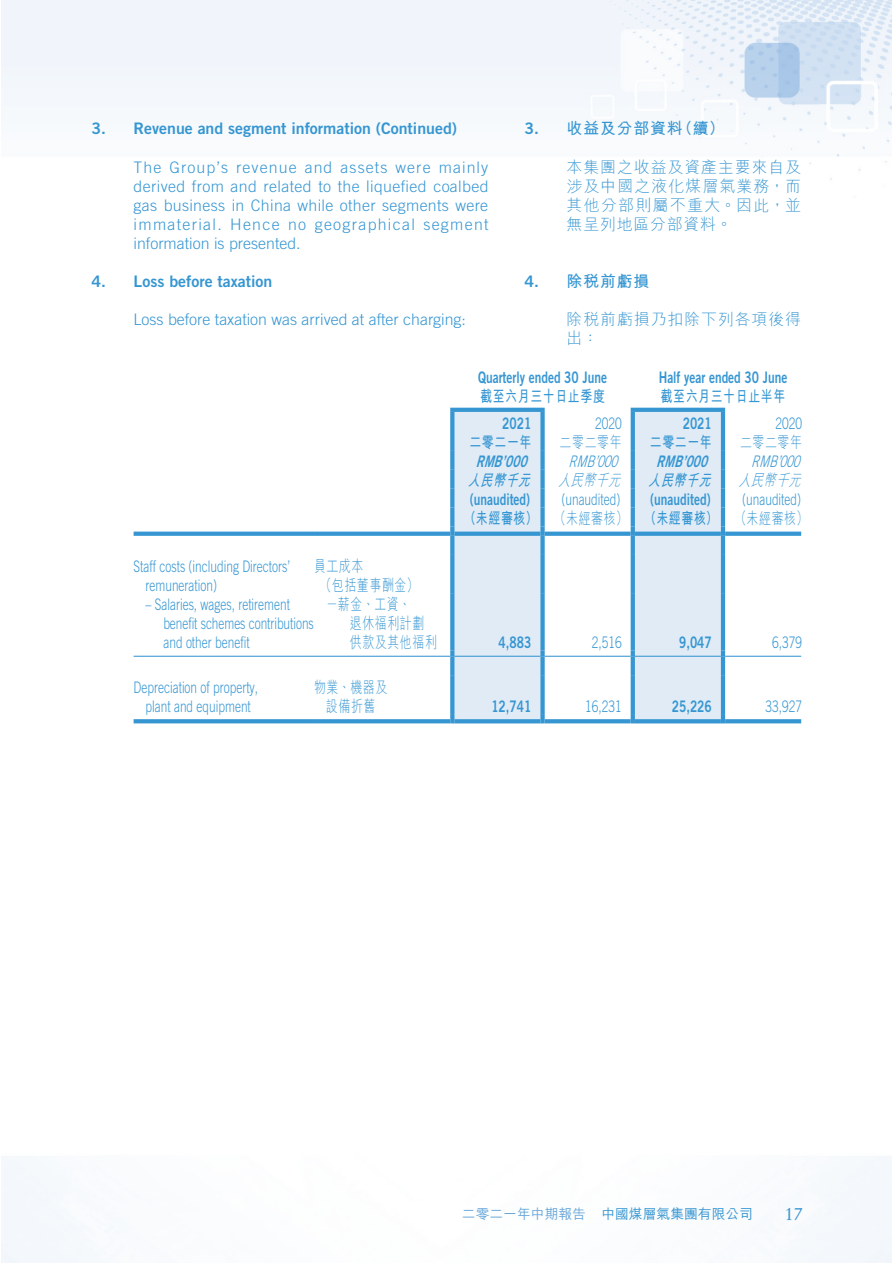
<style>
.page{position:relative;width:893px;height:1263px;background:#fff}
.page>*{position:absolute;margin:0;border:0;box-sizing:border-box;transform-origin:0 0}
.t1{font:18px "Stempel Garamond LT Std";color:#3696d2}
.t2{font:300 15.9px/19px "Trade Gothic LT Std";color:#3696d2;text-align:justify}
.t3{font:300 15.9px/19px "Trade Gothic LT Std";color:#3696d2;scale:.75 1}
.t4{font:15.9px "Trade Gothic LT Std Bd 2";color:#3696d2;scale:.75 1}
.t5{font:15.9px/19px "M Hei HK Light E Ten B5 H";letter-spacing:.055em;color:#3696d2;text-align:justify}
.t6{font:15.9px "Trade Gothic LT Std Bd 2";color:#3696d2}
.t7{font:15.9px "M Hei HK Bold E Ten B5 H";letter-spacing:.05em;color:#3696d2;scale:.75 1}
.t8{font:15.9px/19px "M Hei HK Light E Ten B5 H";letter-spacing:.055em;color:#3696d2;scale:.75 1}
.t9{font:15.9px "M Hei HK Bold E Ten B5 H";letter-spacing:.05em;color:#3696d2}
.t10{font:italic 15.9px "Trade Gothic LT Std Bd 2";color:#3696d2;scale:.75 1}
.t11{font:italic 300 15.9px "Trade Gothic LT Std";color:#3696d2;scale:.75 1}
.t12{font:italic 15.9px "M Hei HK Bold E Ten B5 H";color:#3696d2;scale:.75 1}
.t13{font:italic 15.9px "M Hei HK Light E Ten B5 H";color:#3696d2;scale:.75 1}
.t14{font:13.8px "M Hei HK Medium E Ten B5 H";color:#3696d2}
.s1{font-family:"Trade Gothic LT Std Bd 2"}
.s2{font-family:"M Hei HK Light E Ten B5 H"}
.s3{color:#67a6da}
</style>
<div class="page">
<img style="left:1px;top:0;width:890px;height:1263px">
<svg style="left:454px;top:410px;width:267px;height:309px;fill:#e0ebf6"></svg>
<svg style="left:450px;top:412px;width:4px;height:19px"></svg>
<svg style="left:450px;top:408px;width:95px;height:4px"></svg>
<div style="left:540px;top:412px;width:5px;height:19px;background:#3696d2"></div>
<svg style="left:631px;top:412px;width:4px;height:19px"></svg>
<svg style="left:631px;top:408px;width:94px;height:4px"></svg>
<hr style="left:721px;top:412px;width:4px;height:19px;background:#3696d2">
<svg style="left:450px;top:431px;width:4px;height:19px"></svg>
<div style="left:540px;top:431px;width:5px;height:19px;background:#3696d2"></div>
<svg style="left:631px;top:431px;width:4px;height:19px"></svg>
<hr style="left:721px;top:431px;width:4px;height:19px;background:#3696d2">
<svg style="left:450px;top:450px;width:4px;height:19px"></svg>
<svg style="left:450px;top:469px;width:4px;height:19px"></svg>
<div style="left:540px;top:450px;width:5px;height:19px;background:#3696d2"></div>
<div style="left:540px;top:469px;width:5px;height:19px;background:#3696d2"></div>
<svg style="left:631px;top:450px;width:4px;height:19px"></svg>
<svg style="left:631px;top:469px;width:4px;height:19px"></svg>
<hr style="left:721px;top:450px;width:4px;height:19px;background:#3696d2">
<hr style="left:721px;top:469px;width:4px;height:19px;background:#3696d2">
<svg style="left:450px;top:488px;width:4px;height:19px"></svg>
<div style="left:540px;top:488px;width:5px;height:19px;background:#3696d2"></div>
<svg style="left:631px;top:488px;width:4px;height:19px"></svg>
<hr style="left:721px;top:488px;width:4px;height:19px;background:#3696d2">
<svg style="left:450px;top:507px;width:4px;height:19px"></svg>
<div style="left:540px;top:507px;width:5px;height:19px;background:#3696d2"></div>
<svg style="left:631px;top:507px;width:4px;height:19px"></svg>
<hr style="left:721px;top:507px;width:4px;height:19px;background:#3696d2">
<svg style="left:450px;top:526px;width:4px;height:10px"></svg>
<div style="left:540px;top:526px;width:5px;height:10px;background:#3696d2"></div>
<svg style="left:631px;top:526px;width:4px;height:10px"></svg>
<svg style="left:721px;top:526px;width:4px;height:10px"></svg>
<svg style="left:450px;top:536px;width:4px;height:19px"></svg>
<div style="left:540px;top:536px;width:5px;height:19px;background:#3696d2"></div>
<svg style="left:631px;top:536px;width:4px;height:19px"></svg>
<hr style="left:721px;top:536px;width:4px;height:19px;background:#3696d2">
<svg style="left:450px;top:555px;width:4px;height:38px"></svg>
<div style="left:540px;top:555px;width:5px;height:38px;background:#3696d2"></div>
<svg style="left:631px;top:555px;width:4px;height:38px"></svg>
<hr style="left:721px;top:555px;width:4px;height:38px;background:#3696d2">
<svg style="left:450px;top:593px;width:4px;height:57px"></svg>
<div style="left:540px;top:593px;width:5px;height:57px;background:#3696d2"></div>
<svg style="left:631px;top:593px;width:4px;height:57px"></svg>
<hr style="left:721px;top:593px;width:4px;height:57px;background:#3696d2">
<svg style="left:450px;top:650px;width:4px;height:7px"></svg>
<svg style="left:540px;top:650px;width:5px;height:7px"></svg>
<svg style="left:631px;top:650px;width:4px;height:7px"></svg>
<svg style="left:721px;top:650px;width:4px;height:7px"></svg>
<svg style="left:450px;top:657px;width:4px;height:19px"></svg>
<div style="left:540px;top:657px;width:5px;height:19px;background:#3696d2"></div>
<svg style="left:631px;top:657px;width:4px;height:19px"></svg>
<hr style="left:721px;top:657px;width:4px;height:19px;background:#3696d2">
<svg style="left:450px;top:676px;width:4px;height:38px"></svg>
<div style="left:540px;top:676px;width:5px;height:38px;background:#3696d2"></div>
<svg style="left:631px;top:676px;width:4px;height:38px"></svg>
<hr style="left:721px;top:676px;width:4px;height:38px;background:#3696d2">
<svg style="left:450px;top:714px;width:4px;height:9px"></svg>
<div style="left:540px;top:714px;width:5px;height:9px;background:#3696d2"></div>
<svg style="left:631px;top:714px;width:4px;height:9px"></svg>
<svg style="left:721px;top:714px;width:4px;height:9px"></svg>
<svg style="left:134px;top:532px;width:180px;height:4px"></svg>
<svg style="left:314px;top:532px;width:136px;height:4px"></svg>
<svg style="left:454px;top:532px;width:86px;height:4px"></svg>
<svg style="left:545px;top:532px;width:86px;height:4px"></svg>
<svg style="left:635px;top:532px;width:86px;height:4px"></svg>
<svg style="left:725px;top:532px;width:76px;height:4px"></svg>
<hr style="left:134px;top:656px;width:180px;height:1px;background:#3696d2">
<hr style="left:314px;top:656px;width:136px;height:1px;background:#3696d2">
<hr style="left:454px;top:656px;width:86px;height:1px;background:#3696d2">
<hr style="left:545px;top:656px;width:86px;height:1px;background:#3696d2">
<hr style="left:635px;top:656px;width:86px;height:1px;background:#3696d2">
<hr style="left:725px;top:656px;width:76px;height:1px;background:#3696d2">
<svg style="left:134px;top:719px;width:180px;height:4px"></svg>
<svg style="left:314px;top:719px;width:136px;height:4px"></svg>
<svg style="left:454px;top:719px;width:86px;height:4px"></svg>
<svg style="left:545px;top:719px;width:86px;height:4px"></svg>
<svg style="left:635px;top:719px;width:86px;height:4px"></svg>
<svg style="left:725px;top:719px;width:76px;height:4px"></svg>
<p class="t6" style="left:91px;top:123px;width:367px">3. Revenue and segment information (Continued)</p>
<p class="t2" style="left:134px;top:159px;width:356px">The Group’s revenue and assets were mainly derived from and related to the liquefied coalbed gas business in China while other segments were immaterial. Hence no geographical segment information is presented.</p>
<p class="t6" style="left:91px;top:276px;width:182px">4. Loss before taxation</p>
<p class="t2" style="left:134px;top:312px;width:334px">Loss before taxation was arrived at after charging:</p>
<p class="t9" style="left:524px;top:123px;width:202px"><span class="s1">3.</span> 收益及分部資料（續）</p>
<p class="t5" style="left:567px;top:159px;width:236px">本集團之收益及資產主要來自及涉及中國之液化煤層氣業務，而其他分部則屬不重大。因此，並無呈列地區分部資料。</p>
<p class="t9" style="left:524px;top:275px;width:126px"><span class="s1">4.</span> 除稅前虧損</p>
<p class="t5" style="left:567px;top:312px;width:236px">除稅前虧損乃扣除下列各項後得出：</p>
<p class="t3" style="left:145px;top:558px;width:194px;text-indent:-12px">Staff costs (including Directors’ remuneration)</p>
<p class="t8" style="left:320px;top:559px;width:133px;text-indent:-6px">員工成本<br>（包括董事酬金）</p>
<p class="t3" style="left:163px;top:596px;width:202px;text-indent:-18px">– Salaries, wages, retirement benefit schemes contributions and other benefit</p>
<p class="t8" style="left:350px;top:597px;width:118px;text-indent:-24px">－薪金、工資、<br>退休福利計劃供款及其他福利</p>
<p class="t3" style="left:134px;top:679px;width:168px;text-align:center">Depreciation of property, plant and equipment</p>
<p class="t8" style="left:314px;top:680px;width:99px;text-align:center">物業、機器及設備折舊</p>
<p class="t4" style="left:478px;top:371px;width:173px">Quarterly ended 30 June</p>
<p class="t4" style="left:659px;top:371px;width:173px">Half year ended 30 June</p>
<p class="t7" style="left:480px;top:390px;width:168px">截至六月三十日止季度</p>
<p class="t7" style="left:661px;top:390px;width:168px">截至六月三十日止半年</p>
<p class="t4" style="left:502px;top:418px;width:40px">2021</p>
<p class="t3" style="left:595px;top:415px;width:37px">2020</p>
<p class="t4" style="left:683px;top:418px;width:40px">2021</p>
<p class="t3" style="left:775px;top:415px;width:37px">2020</p>
<p class="t7" style="left:469px;top:436px;width:84px">二零二一年</p>
<p class="t8" style="left:560px;top:435px;width:84px">二零二零年</p>
<p class="t7" style="left:650px;top:436px;width:84px">二零二一年</p>
<p class="t8" style="left:740px;top:435px;width:84px">二零二零年</p>
<p class="t10" style="left:476px;top:456px;width:75px">RMB’000</p>
<p class="t11" style="left:568px;top:456px;width:71px">RMB’000</p>
<p class="t10" style="left:656px;top:456px;width:75px">RMB’000</p>
<p class="t11" style="left:751px;top:456px;width:71px">RMB’000</p>
<p class="t12" style="left:468px;top:474px;width:90px">人民幣千元</p>
<p class="t13" style="left:558px;top:474px;width:89px">人民幣千元</p>
<p class="t12" style="left:648px;top:474px;width:90px">人民幣千元</p>
<p class="t13" style="left:738px;top:474px;width:89px">人民幣千元</p>
<p class="t4" style="left:470px;top:494px;width:82px">(unaudited)</p>
<p class="t3" style="left:561px;top:492px;width:80px">(unaudited)</p>
<p class="t4" style="left:650px;top:494px;width:82px">(unaudited)</p>
<p class="t3" style="left:742px;top:492px;width:80px">(unaudited)</p>
<p class="t7" style="left:464px;top:512px;width:460px">（未經審核） <span class="s2">（未經審核）</span> （未經審核） <span class="s2">（未經審核）</span></p>
<p class="t4" style="left:499px;top:637px;width:45px">4,883</p>
<p class="t3" style="left:592px;top:635px;width:41px">2,516</p>
<p class="t4" style="left:679px;top:637px;width:45px">9,047</p>
<p class="t3" style="left:772px;top:635px;width:41px">6,379</p>
<p class="t4" style="left:491px;top:701px;width:55px">12,741</p>
<p class="t3" style="left:585px;top:698px;width:50px">16,231</p>
<p class="t4" style="left:672px;top:701px;width:55px">25,226</p>
<p class="t3" style="left:765px;top:698px;width:50px">33,927</p>
<p class="t14" style="left:462px;top:1209px;width:293px"><span class="s3">二零二一年中期報告</span> 中國煤層氣集團有限公司</p>
<p class="t1" style="left:785px;top:1204px;width:20px">17</p>
</div>
